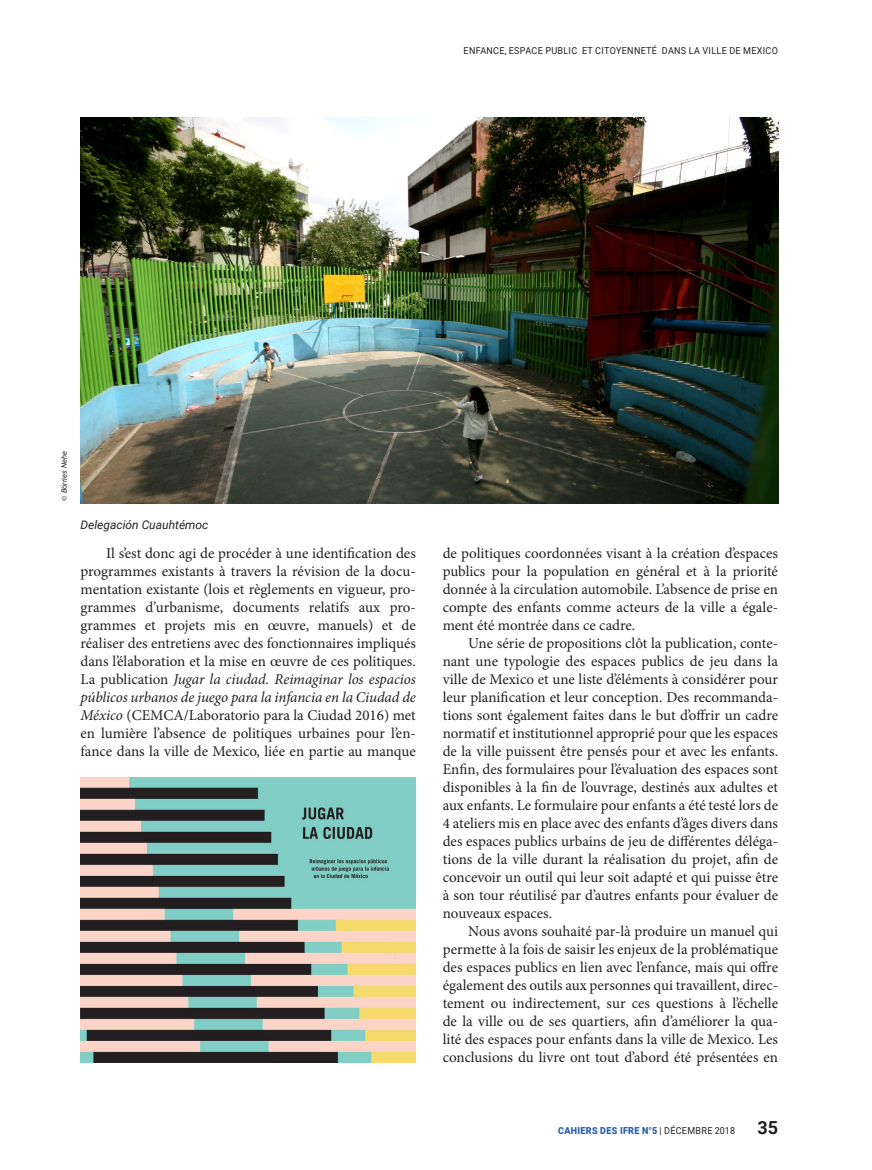
<style>
.page{position:relative;width:872px;height:1170px;background:#fff}
.page>*{position:absolute;margin:0;border:0;box-sizing:border-box;transform-origin:0 0}
.Texte_principal{font:15px/18px "Minion Pro";color:#231f20;text-align:justify}
.legendes{font:italic 12px "Roboto";color:#231f20}
.t1{font:9.6px "Roboto";letter-spacing:.035em;color:#231f20;scale:.93 1}
.t2{font:900 9.6px "Roboto";letter-spacing:.035em;color:#245eac;scale:.93 1}
.t3{font:italic 7.5px "Roboto";color:#231f20}
.s1{font-family:"Minion Pro";font-style:normal}
.s2{font-style:italic}
.s3{font-weight:400;color:#231f20}
.s4{font-weight:700;font-size:18px;color:#231f20}
</style>
<div class="page">
<img style="left:80px;top:117px;width:698px;height:387px">
<img style="left:80px;top:777px;width:336px;height:285px">
<p class="t1" style="left:463px;top:44px;width:74px">ENFANCE, ESPACE</p>
<p class="t1" style="left:545px;top:44px;width:251px">PUBLIC ET CITOYENNETÉ DANS LA VILLE DE MEXICO</p>
<p class="t3" style="left:59px;top:500px;width:51px;rotate:-90deg"><span class="s1">©</span> Börries Nehe</p>
<p class="legendes" style="left:80px;top:516px;width:129px">Delegación Cuauhtémoc</p>
<p class="Texte_principal" style="left:80px;top:544px;width:337px;text-indent:26px">Il s’est donc agi de procéder à une identification des programmes existants à travers la révision de la docu&shy;mentation existante (lois et règlements en vigueur, pro&shy;grammes d’urbanisme, documents relatifs aux pro&shy;grammes et projets mis en œuvre, manuels) et de réaliser des entretiens avec des fonctionnaires impliqués dans l’élaboration et la mise en œuvre de ces politiques.<br>La publication <span class="s2">Jugar la ciudad. Reimaginar los espacios públicos urbanos de juego para la infancia en la Ciudad de México</span> (CEMCA/Laboratorio para la Ciudad 2016) met en lumière l’absence de politiques urbaines pour l’en&shy;fance dans la ville de Mexico, liée en partie au manque</p>
<p class="Texte_principal" style="left:443px;top:544px;width:337px">de politiques coordonnées visant à la création d’espaces publics pour la population en général et à la priorité donnée à la circulation automobile. L’absence de prise en compte des enfants comme acteurs de la ville a égale&shy;ment été montrée dans ce cadre.</p>
<p class="Texte_principal" style="left:443px;top:634px;width:337px;text-indent:26px">Une série de propositions clôt la publication, conte&shy;nant une typologie des espaces publics de jeu dans la ville de Mexico et une liste d’éléments à considérer pour leur planification et leur conception. Des recommanda&shy;tions sont également faites dans le but d’offrir un cadre normatif et institutionnel approprié pour que les espaces de la ville puissent être pensés pour et avec les enfants.<br>Enfin, des formulaires pour l’évaluation des espaces sont disponibles à la fin de l’ouvrage, destinés aux adultes et aux enfants. Le formulaire pour enfants a été testé lors de 4 ateliers mis en place avec des enfants d’âges divers dans des espaces publics urbains de jeu de différentes déléga&shy;tions de la ville durant la réalisation du projet, afin de concevoir un outil qui leur soit adapté et qui puisse être à son tour réutilisé par d’autres enfants pour évaluer de nouveaux espaces.</p>
<p class="Texte_principal" style="left:443px;top:922px;width:337px;text-indent:26px">Nous avons souhaité par-là produire un manuel qui permette à la fois de saisir les enjeux de la problématique des espaces publics en lien avec l’enfance, mais qui offre également des outils aux personnes qui travaillent, direc&shy;tement ou indirectement, sur ces questions à l’échelle de la ville ou de ses quartiers, afin d’améliorer la qua&shy;lité des espaces pour enfants dans la ville de Mexico. Les conclusions du livre ont tout d’abord été présentées en</p>
<p class="t2" style="left:558px;top:1123px;width:238px">CAHIERS DES IFRE N°5 <span class="s3">| DÉCEMBRE 2018</span> <span class="s4">35</span></p>
</div>
